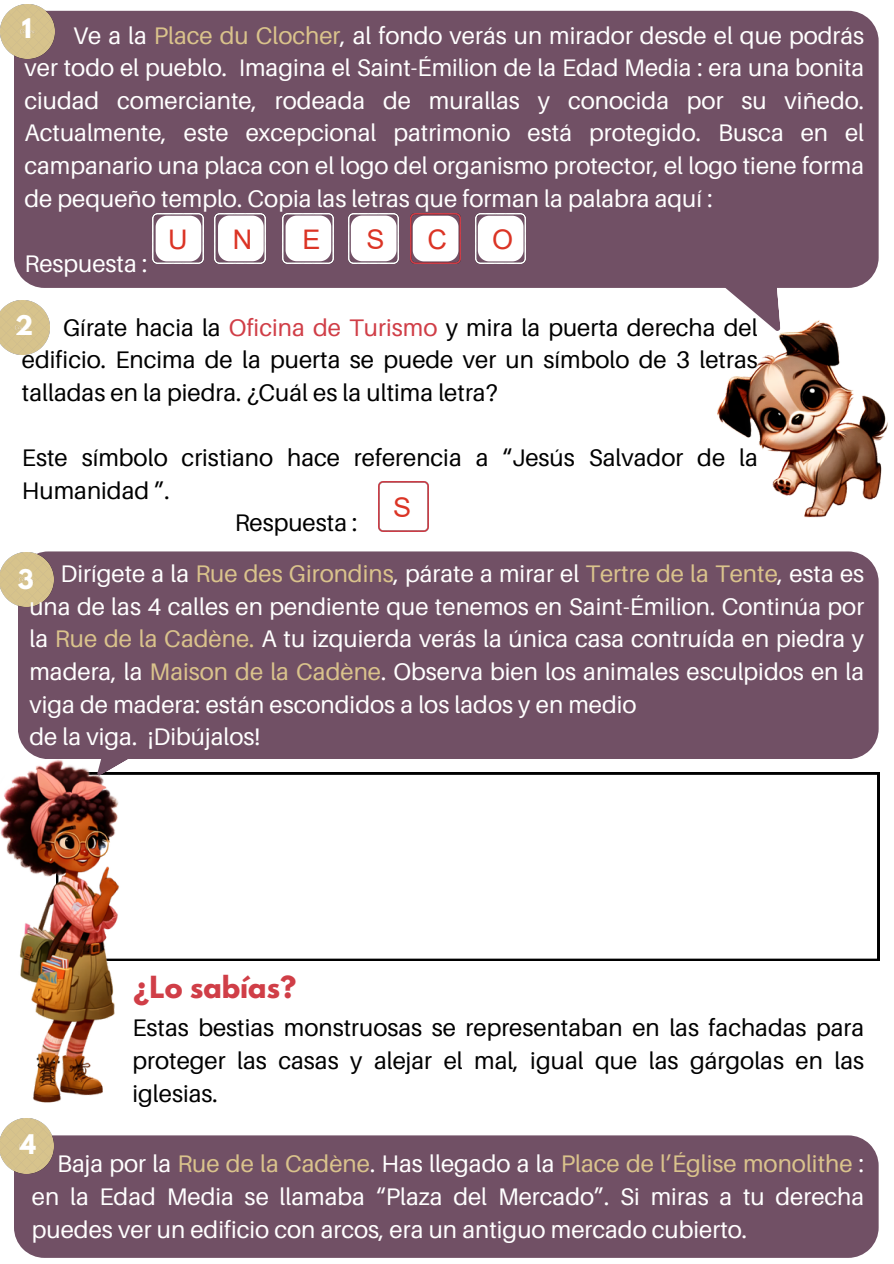
<style>
.page{position:relative;width:894px;height:1264px;background:#fff}
.page>*{position:absolute;margin:0;border:0;box-sizing:border-box;transform-origin:0 0}
.t1{font:700 27px "League Spartan";color:#d03e47}
.t2{font:27px "Arial";color:#db3425}
.t3{font:24px/32.5px "Aileron";color:#fff;text-align:justify}
.t4{font:24px/32.7px "Aileron";color:#000;text-align:justify}
.t5{font:700 24px "League Spartan";color:#fff}
.s1{color:#dac38c}
.s2{color:#d03e47}
</style>
<div class="page">
<div style="left:14px;top:11px;width:863px;height:277px;background:#715065"></div>
<svg style="left:649px;top:210px;width:131px;height:103px"></svg>
<div style="left:18px;top:551px;width:860px;height:208px;background:#715065"></div>
<img style="left:153px;top:213px;width:50px;height:51px">
<img style="left:0;top:5px;width:54px;height:54px">
<img style="left:0;top:300px;width:49px;height:54px">
<img style="left:378px;top:481px;width:51px;height:51px">
<img style="left:0;top:553px;width:53px;height:54px">
<div style="left:14px;top:1135px;width:864px;height:122px;background:#715065"></div>
<img style="left:0;top:1118px;width:53px;height:54px">
<img style="left:215px;top:213px;width:50px;height:51px">
<img style="left:283px;top:213px;width:50px;height:51px">
<img style="left:348px;top:213px;width:50px;height:51px">
<img style="left:410px;top:213px;width:50px;height:51px">
<img style="left:475px;top:213px;width:50px;height:51px">
<svg style="left:133px;top:772px;width:745px;height:188px"></svg>
<img style="left:717px;top:313px;width:171px;height:205px">
<img style="left:0;top:743px;width:133px;height:360px">
<svg style="left:56px;top:661px;width:115px;height:115px;background:#7b5d6f"></svg>
<svg style="left:156px;top:216px;width:45px;height:45px"></svg>
<svg style="left:285px;top:215px;width:46px;height:46px"></svg>
<svg style="left:351px;top:215px;width:45px;height:46px"></svg>
<svg style="left:412px;top:216px;width:46px;height:45px"></svg>
<svg style="left:477px;top:216px;width:46px;height:45px"></svg>
<svg style="left:218px;top:215px;width:45px;height:46px"></svg>
<p class="t5" style="left:22px;top:16px;width:11px">1</p>
<p class="t3" style="left:24px;top:18px;width:841px;text-indent:49px">Ve a la <span class="s1">Place du Clocher</span>, al fondo verás un mirador desde el que podrás ver todo el pueblo. Imagina el Saint-Émilion de la Edad Media : era una bonita ciudad comerciante, rodeada de murallas y conocida por su viñedo.<br>Actualmente, este excepcional patrimonio está protegido. Busca en el campanario una placa con el logo del organismo protector, el logo tiene forma de pequeño templo. Copia las letras que forman la palabra aquí :</p>
<p class="t3" style="left:24px;top:247px;width:124px">Respuesta :</p>
<p class="t2" style="left:168px;top:221px;width:21px">U</p>
<p class="t2" style="left:233px;top:221px;width:21px">N</p>
<p class="t2" style="left:302px;top:221px;width:20px">E</p>
<p class="t2" style="left:366px;top:221px;width:20px">S</p>
<p class="t2" style="left:427px;top:221px;width:21px">C</p>
<p class="t2" style="left:492px;top:221px;width:23px">O</p>
<p class="t5" style="left:15px;top:313px;width:20px">2</p>
<p class="t4" style="left:22px;top:310px;width:737px;text-indent:41px">Gírate hacia la <span class="s2">Oficina de Turismo</span> y mira la puerta derecha del edificio. Encima de la puerta se puede ver un símbolo de 3 letras talladas en la piedra. ¿Cuál es la ultima letra?</p>
<p class="t4" style="left:22px;top:441px;width:737px">Este símbolo cristiano hace referencia a “Jesús Salvador de la<br>Humanidad ”.</p>
<p class="t4" style="left:234px;top:506px;width:124px">Respuesta :</p>
<p class="t2" style="left:393px;top:489px;width:20px">S</p>
<p class="t3" style="left:29px;top:557px;width:836px;text-indent:31px">Dirígete a la <span class="s1">Rue des Girondins</span>, párate a mirar el <span class="s1">Tertre de la Tente</span>, esta es una de las 4 calles en pendiente que tenemos en Saint-Émilion. Continúa por la <span class="s1">Rue de la Cadène.</span> A tu izquierda verás la única casa contruída en piedra y madera, la <span class="s1">Maison de la Cadène</span>. Observa bien los animales esculpidos en la viga de madera: están escondidos a los lados y en medio</p>
<p class="t3" style="left:29px;top:720px;width:232px">de la viga. ¡Dibújalos!</p>
<p class="t5" style="left:18px;top:567px;width:17px">3</p>
<p class="t1" style="left:133px;top:973px;width:164px">¿Lo sabías?</p>
<p class="t4" style="left:132px;top:1011px;width:733px">Estas bestias monstruosas se representaban en las fachadas para proteger las casas y alejar el mal, igual que las gárgolas en las iglesias.</p>
<p class="t5" style="left:20px;top:1132px;width:17px">4</p>
<p class="t3" style="left:32px;top:1147px;width:833px;text-indent:25px">Baja por la <span class="s1">Rue de la Cadène</span>. Has llegado a la <span class="s1">Place de l’Église monolithe</span> : en la Edad Media se llamaba “Plaza del Mercado”. Si miras a tu derecha puedes ver un edificio con arcos, era un antiguo mercado cubierto.</p>
</div>
